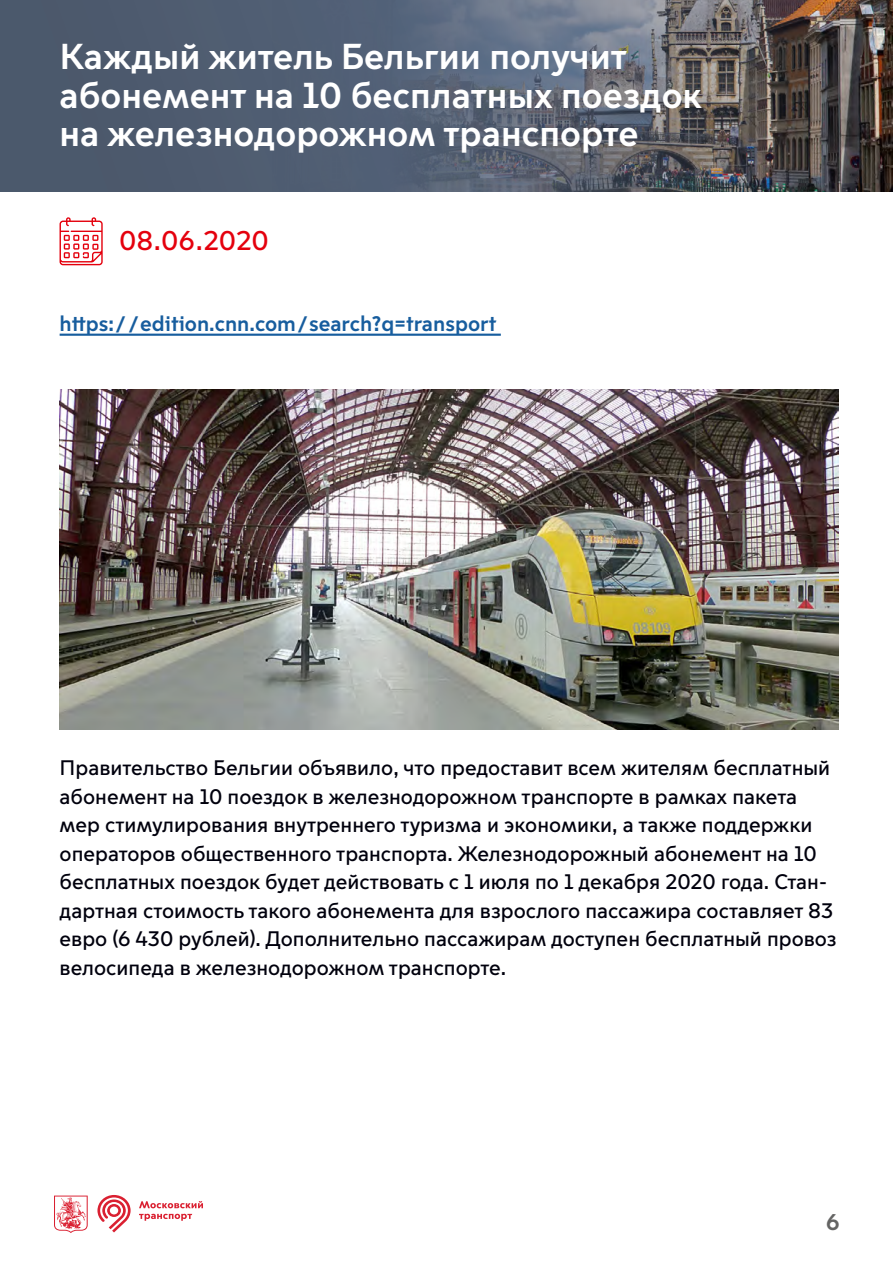
<style>
.page{position:relative;width:893px;height:1263px;background:#fff}
.page>*{position:absolute;margin:0;border:0;box-sizing:border-box;transform-origin:0 0}
.t1{font:700 36px/38.8px "Moscow Sans";color:#fff}
.t2{font:27px "Moscow Sans";letter-spacing:-.02em;color:#e4000d}
.t3{font:700 22.5px "Moscow Sans";color:#646463}
.t4{font:21px/28.5px "Moscow Sans";color:#00000d}
.t5{font:700 21px "Moscow Sans";color:#175d9e}
</style>
<div class="page">
<svg style="left:60px;top:217px;width:43px;height:48px"></svg>
<div style="left:0;top:0;width:893px;height:191px;background:#4e5b6f"></div>
<svg style="left:97px;top:1195px;width:34px;height:37px"></svg>
<svg style="left:139px;top:1201px;width:64px;height:7px"></svg>
<svg style="left:139px;top:1214px;width:53px;height:7px"></svg>
<svg style="left:54px;top:1195px;width:34px;height:38px"></svg>
<hr style="left:60px;top:334px;width:441px;height:2px;background:#175d9e">
<img style="left:60px;top:389px;width:779px;height:340px">
<img style="left:344px;top:0;width:549px;height:191px">
<h1 class="t1" style="left:60px;top:35px;width:644px">Каждый житель Бельгии получит абонемент на 10 бесплатных поездок на железнодорожном транспорте</h1>
<p class="t2" style="left:119px;top:223px;width:151px">08.06.2020</p>
<p class="t5" style="left:60px;top:310px;width:438px">https://edition.cnn.com/search?q=transport</p>
<p class="t4" style="left:60px;top:753px;width:778px">Правительство Бельгии объявило, что предоставит всем жителям бесплатный абонемент на 10 поездок в железнодорожном транспорте в рамках пакета мер стимулирования внутреннего туризма и экономики, а также поддержки операторов общественного транспорта. Железнодорожный абонемент на 10 бесплатных поездок будет действовать с 1 июля по 1 декабря 2020 года. Стан&shy;дартная стоимость такого абонемента для взрослого пассажира составляет 83 евро (6 430 рублей). Дополнительно пассажирам доступен бесплатный провоз велосипеда в железнодорожном транспорте.</p>
<p class="t3" style="left:826px;top:1208px;width:15px">6</p>
</div>
